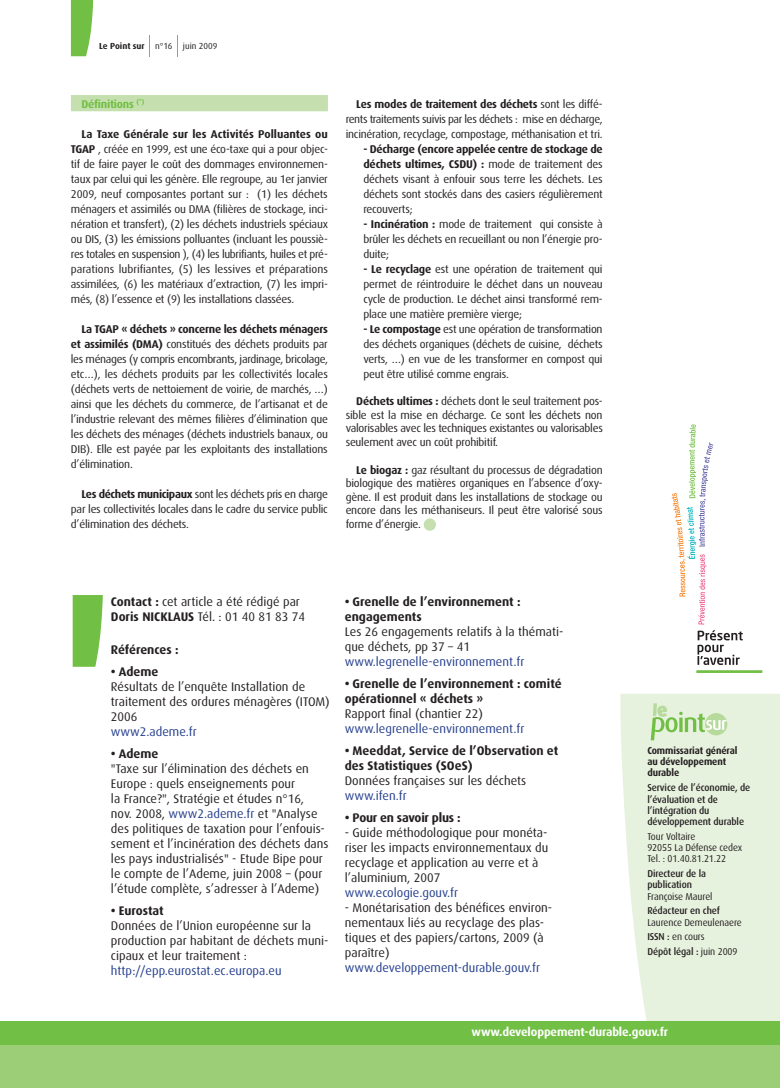
<style>
.page{position:relative;width:780px;height:1088px;background:#fff}
.page>*{position:absolute;margin:0;border:0;box-sizing:border-box;transform-origin:0 0}
.t1{font:700 17.88px "Dax OT";color:#b6da9b}
.t2{font:12.5px/15px "Dax OT";color:#231f20}
.t3{font:700 12.5px/15px "Dax OT";color:#231f20}
.t4{font:12.5px "Dax OT";color:#253f8e}
.t5{font:700 12.5px "Dax OT";letter-spacing:-.02em;color:#231f20}
.t6{font:700 11.88px "Dax OT";letter-spacing:-.01em;color:#fff}
.Texte_courant{font:11.25px/15px "Dax OT";letter-spacing:-.02em;color:#231f20;text-align:justify}
.Texte_courant-2{font:700 11.25px/15px "Dax OT";letter-spacing:-.02em;color:#231f20}
.Texte_courant-3{font:700 11.25px "Dax OT";color:#231f20}
.Texte_courant-4{font:700 11.25px "Dax OT";letter-spacing:-.02em;color:#71bf44}
.t7{font:500 10px/11.2px "Dax OT";letter-spacing:-.01em;color:#231f20;scale:.95 1}
.t8{font:10px "Dax OT";letter-spacing:-.01em;color:#231f20;scale:.95 1}
.t9{font:700 10px/11.2px "Dax OT";letter-spacing:-.01em;color:#231f20;scale:.95 1}
.t10{font:8.75px "Dax OT";color:#231f20}
.s1{font-weight:700}
.s2{color:#253f8e}
.s3{font-weight:500}
.s4{font-weight:400}
</style>
<div class="page">
<hr style="left:696px;top:670px;width:66px;height:3px;background:#71bf44">
<svg style="left:697px;top:630px;width:45px;height:35px"></svg>
<svg style="left:671px;top:424px;width:42px;height:200px"></svg>
<svg style="left:149px;top:35px;width:1px;height:21px"></svg>
<svg style="left:177px;top:35px;width:1px;height:21px"></svg>
<svg style="left:620px;top:694px;width:160px;height:326px;background:#e8f2e0"></svg>
<div style="left:0;top:1020px;width:780px;height:25px;background:#71bf44"></div>
<div style="left:0;top:1045px;width:780px;height:43px;background:#9cce77"></div>
<svg style="left:71px;top:0;width:22px;height:56px"></svg>
<svg style="left:650px;top:703px;width:76px;height:37px;background:#cde6bc"></svg>
<div style="left:71px;top:95px;width:257px;height:16px;background:#c5e0ae"></div>
<svg style="left:73px;top:595px;width:30px;height:72px;background:#7fc556"></svg>
<div style="left:423px;top:518px;width:13px;height:13px;background:#c5e0ae;border-radius:50%"></div>
<p class="t10" style="left:99px;top:41px;width:120px"><span class="s1">Le Point sur</span> n°16 juin 2009</p>
<p class="Texte_courant-4" style="left:81px;top:97px;width:64px">Définitions <sup>(*)</sup></p>
<p class="Texte_courant-3" style="left:81px;top:127px;width:248px">La Taxe Générale sur les Activités Polluantes ou</p>
<p class="Texte_courant-2" style="left:71px;top:141px;width:7px">TGAP</p>
<p class="Texte_courant" style="left:71px;top:141px;width:259px;text-indent:27px">, créée en 1999, est une éco-taxe qui a pour objec&shy;tif de faire payer le coût des dommages environnemen&shy;taux par celui qui les génère. Elle regroupe, au 1er janvier 2009, neuf composantes portant sur : (1) les déchets ménagers et assimilés ou DMA (filières de stockage, inci&shy;nération et transfert), (2) les déchets industriels spéciaux ou DIS, (3) les émissions polluantes (incluant les poussiè&shy;res totales en suspension ), (4) les lubrifiants, huiles et pré&shy;parations lubrifiantes, (5) les lessives et préparations assimilées, (6) les matériaux d’extraction, (7) les impri&shy;més, (8) l’essence et (9) les installations classées.</p>
<p class="Texte_courant-2" style="left:81px;top:321px;width:20px">La TGAP</p>
<p class="Texte_courant-2" style="left:71px;top:321px;width:258px;text-indent:50px">« déchets » concerne les déchets ménagers et assimilés (DMA</p>
<p class="Texte_courant" style="left:71px;top:336px;width:259px;text-indent:87px"><span class="s1">)</span> constitués des déchets produits par les ménages (y compris encombrants, jardinage, bricolage, etc…), les déchets produits par les collectivités locales (déchets verts de nettoiement de voirie, de marchés, …) ainsi que les déchets du commerce, de l’artisanat et de l’industrie relevant des mêmes filières d’élimination que les déchets des ménages (déchets industriels banaux, ou DIB). Elle est payée par les exploitants des installations d’élimination.</p>
<p class="Texte_courant" style="left:71px;top:486px;width:258px;text-indent:11px"><span class="s1">Les déchets municipaux</span> sont les déchets pris en charge par les collectivités locales dans le cadre du service public d’élimination des déchets.</p>
<p class="Texte_courant" style="left:345px;top:96px;width:258px;text-indent:11px"><span class="s1">Les modes de traitement des déchets</span> sont les diffé&shy;rents traitements suivis par les déchets : mise en décharge, incinération, recyclage, compostage, méthanisation et tri.</p>
<p class="Texte_courant" style="left:363px;top:141px;width:241px"><span class="s1">- Décharge (encore appelée centre de stockage de déchets ultimes, CSDU) :</span> mode de traitement des déchets visant à enfouir sous terre les déchets. Les déchets sont stockés dans des casiers régulièrement recouverts;</p>
<p class="Texte_courant" style="left:363px;top:216px;width:241px"><span class="s1">- Incinération :</span> mode de traitement qui consiste à brûler les déchets en recueillant ou non l’énergie pro&shy;duite;</p>
<p class="Texte_courant" style="left:363px;top:261px;width:241px"><span class="s1">- Le recyclage</span> est une opération de traitement qui permet de réintroduire le déchet dans un nouveau cycle de production. Le déchet ainsi transformé rem&shy;place une matière première vierge;</p>
<p class="Texte_courant" style="left:363px;top:321px;width:241px"><span class="s1">- Le compostage</span> est une opération de transformation des déchets organiques (déchets de cuisine, déchets verts, …) en vue de les transformer en compost qui peut être utilisé comme engrais.</p>
<p class="Texte_courant" style="left:345px;top:395px;width:259px;line-height:13.5px;text-indent:11px"><span class="s1">Déchets ultimes :</span> déchets dont le seul traitement pos&shy;sible est la mise en décharge. Ce sont les déchets non valorisables avec les techniques existantes ou valorisables seulement avec un coût prohibitif.</p>
<p class="Texte_courant" style="left:345px;top:463px;width:258px;line-height:13.5px;text-indent:11px"><span class="s1">Le biogaz :</span> gaz résultant du processus de dégradation biologique des matières organiques en l’absence d’oxy&shy;gène. Il est produit dans les installations de stockage ou encore dans les méthaniseurs. Il peut être valorisé sous forme d’énergie.</p>
<p class="t2" style="left:111px;top:594px;width:190px"><span class="s1">Contact :</span> cet article a été rédigé par<br><span class="s1">Doris NICKLAUS</span></p>
<p class="t2" style="left:198px;top:609px;width:109px">Tél. : 01 40 81 83 74</p>
<p class="t3" style="left:111px;top:642px;width:69px">Références :</p>
<p class="t3" style="left:111px;top:664px;width:49px">• Ademe</p>
<p class="t2" style="left:111px;top:679px;width:220px">Résultats de l’enquête Installation de traitement des ordures ménagères (ITOM)<br>2006</p>
<p class="t4" style="left:111px;top:724px;width:87px">www2.ademe.fr</p>
<p class="t3" style="left:111px;top:746px;width:49px">• Ademe</p>
<p class="t2" style="left:111px;top:761px;width:219px">"Taxe sur l’élimination des déchets en Europe : quels enseignements pour<br>la France?", Stratégie et études n°16,<br>nov. 2008, <span class="s2">www2.ademe.fr</span> et "Analyse des politiques de taxation pour l’enfouis&shy;sement et l’incinération des déchets dans les pays industrialisés" - Etude Bipe pour le compte de l’Ademe, juin 2008 – (pour l’étude complète, s’adresser à l’Ademe)</p>
<p class="t3" style="left:111px;top:903px;width:54px">• Eurostat</p>
<p class="t2" style="left:111px;top:918px;width:219px">Données de l’Union européenne sur la production par habitant de déchets muni&shy;cipaux et leur traitement :</p>
<p class="t4" style="left:111px;top:963px;width:172px">http://epp.eurostat.ec.europa.eu</p>
<p class="t3" style="left:345px;top:594px;width:177px">• Grenelle de l’environnement : engagements</p>
<p class="t2" style="left:345px;top:624px;width:220px">Les 26 engagements relatifs à la thémati&shy;que déchets, pp 37 – 41</p>
<p class="t4" style="left:345px;top:655px;width:181px">www.legrenelle-environnement.fr</p>
<p class="t3" style="left:345px;top:676px;width:218px">• Grenelle de l’environnement : comité opérationnel « déchets »</p>
<p class="t2" style="left:345px;top:706px;width:140px">Rapport final (chantier 22)</p>
<p class="t4" style="left:345px;top:722px;width:181px">www.legrenelle-environnement.fr</p>
<p class="t3" style="left:345px;top:743px;width:215px">• Meeddat, Service de l’Observation et des Statistiques (SOeS)</p>
<p class="t2" style="left:345px;top:773px;width:183px">Données françaises sur les déchets</p>
<p class="t4" style="left:345px;top:789px;width:63px">www.ifen.fr</p>
<p class="t5" style="left:345px;top:811px;width:117px">• Pour en savoir plus :</p>
<p class="t2" style="left:345px;top:825px;width:205px">- Guide méthodologique pour monéta&shy;riser les impacts environnementaux du recyclage et application au verre et à l’aluminium, 2007</p>
<p class="t4" style="left:345px;top:886px;width:115px">www.ecologie.gouv.fr</p>
<p class="t2" style="left:345px;top:900px;width:209px">- Monétarisation des bénéfices environ&shy;nementaux liés au recyclage des plas&shy;tiques et des papiers/cartons, 2009 (à paraître)</p>
<p class="t4" style="left:345px;top:961px;width:197px">www.developpement-durable.gouv.fr</p>
<p class="t1" style="left:657px;top:700px;width:11px">e</p>
<p class="t9" style="left:647px;top:745px;width:96px">Commissariat général au développement durable</p>
<p class="t7" style="left:647px;top:782px;width:110px">Service de l’économie, de l’évaluation et de l’intégration du développement durable</p>
<p class="t8" style="left:647px;top:831px;width:52px">Tour Voltaire</p>
<p class="t8" style="left:647px;top:842px;width:101px">92055 La Défense cedex</p>
<p class="t8" style="left:647px;top:853px;width:84px">Tel. : 01.40.81.21.22</p>
<p class="t7" style="left:647px;top:868px;width:63px">Directeur de la</p>
<p class="t7" style="left:647px;top:879px;width:48px">publication</p>
<p class="t8" style="left:647px;top:890px;width:70px">Françoise Maurel</p>
<p class="t7" style="left:647px;top:905px;width:78px">Rédacteur en chef</p>
<p class="t8" style="left:647px;top:917px;width:101px">Laurence Demeulenaere</p>
<p class="t8" style="left:647px;top:931px;width:62px"><span class="s3">ISSN :</span> en cours</p>
<p class="t7" style="left:647px;top:946px;width:96px">Dépôt légal : <span class="s4">juin 2009</span></p>
<p class="t6" style="left:471px;top:1025px;width:198px">www.developpement-durable.gouv.fr</p>
</div>
